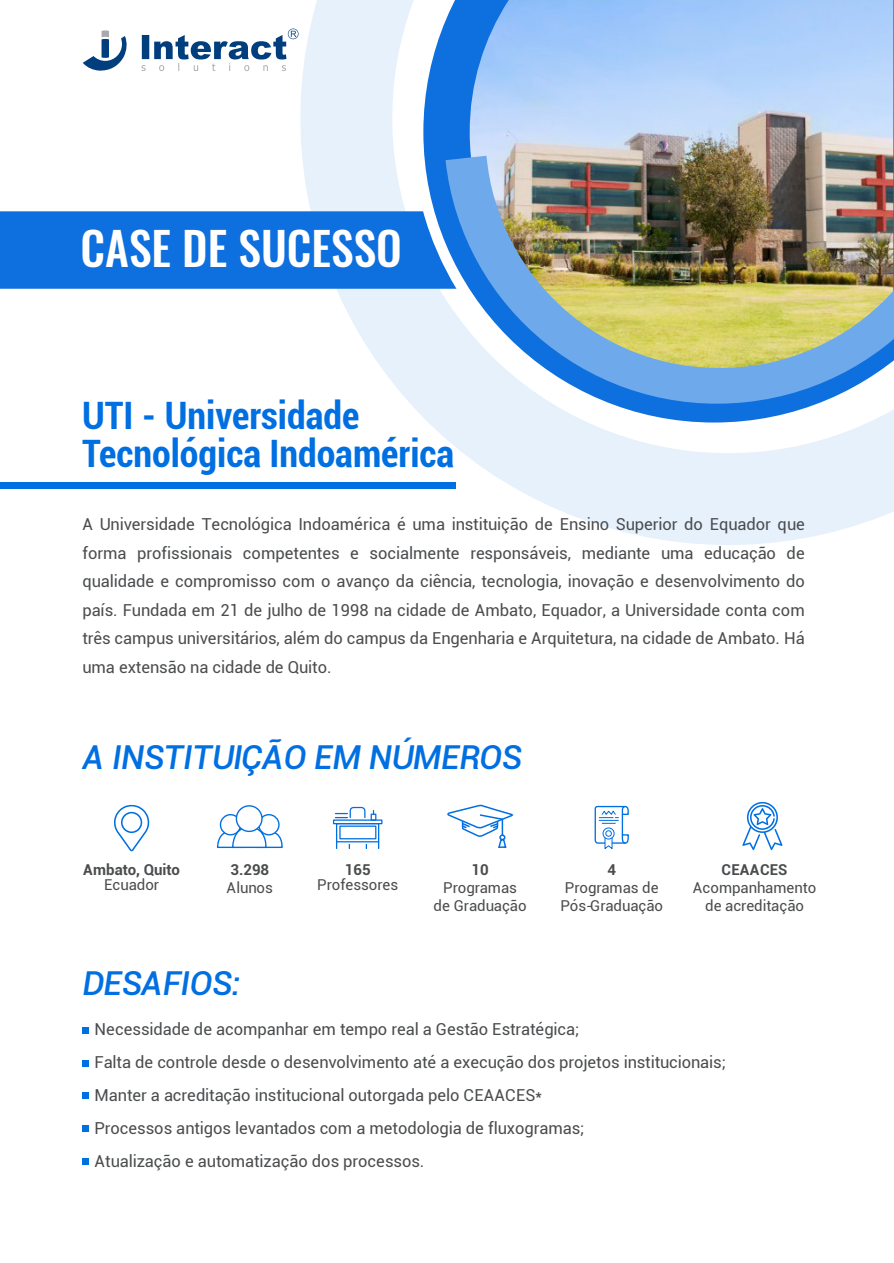
<style>
.page{position:relative;width:894px;height:1263px;background:#fff}
.page>*{position:absolute;margin:0;border:0;box-sizing:border-box;transform-origin:0 0}
.t1{font:500 45.6px "Oswald";color:#fff}
.t2{font:700 condensed 37.8px/37.8px "Roboto";color:#006fe1}
.t3{font:italic 500 33px "Roboto";letter-spacing:-.01em;color:#006fe1}
.t4{font:16.5px/28.5px "Roboto";letter-spacing:-.01em;color:#4a4c4e;text-align:justify}
.t5{font:15px/18px "Roboto";color:#4a4c4e;text-align:center}
.t6{font:700 15px "Roboto";color:#4a4c4e}
.t7{font:700 15px "Roboto";letter-spacing:.02em;color:#4a4c4e}
</style>
<div class="page">
<svg style="left:239px;top:0;width:654px;height:545px"></svg>
<div style="left:0;top:211px;width:423px;height:78px;background:#0e70de"></div>
<svg style="left:423px;top:0;width:470px;height:423px"></svg>
<img style="left:469px;top:0;width:424px;height:101px">
<div style="left:0;top:483px;width:455px;height:6px;background:#006fe1"></div>
<div style="left:82px;top:1027px;width:7px;height:7px;background:#006fe1"></div>
<div style="left:82px;top:1158px;width:7px;height:7px;background:#006fe1"></div>
<div style="left:82px;top:1061px;width:7px;height:6px;background:#006fe1"></div>
<div style="left:82px;top:1092px;width:7px;height:7px;background:#006fe1"></div>
<div style="left:82px;top:1126px;width:7px;height:6px;background:#006fe1"></div>
<img style="left:445px;top:101px;width:448px;height:317px">
<svg style="left:742px;top:802px;width:40px;height:48px"></svg>
<svg style="left:114px;top:804px;width:35px;height:47px"></svg>
<svg style="left:447px;top:805px;width:66px;height:43px"></svg>
<svg style="left:594px;top:805px;width:35px;height:44px"></svg>
<div style="left:336px;top:823px;width:43px;height:19px;border:1px solid #006fe1"></div>
<div style="left:339px;top:826px;width:37px;height:13px;border:1px solid #006fe1"></div>
<div style="left:333px;top:819px;width:49px;height:5px;border:1px solid #006fe1"></div>
<div style="left:370px;top:814px;width:6px;height:7px;border:1px solid #006fe1"></div>
<svg style="left:335px;top:806px;width:31px;height:13px"></svg>
<div style="left:258px;top:814px;width:21px;height:21px;border:1px solid #006fe1;border-radius:50%"></div>
<div style="left:220px;top:814px;width:21px;height:21px;border:1px solid #006fe1;border-radius:50%"></div>
<svg style="left:216px;top:826px;width:67px;height:23px"></svg>
<div style="left:236px;top:806px;width:26px;height:25px;background:#fff;border-radius:50%"></div>
<div style="left:236px;top:805px;width:26px;height:27px;border:1px solid #006fe1;border-radius:50%"></div>
<svg style="left:141px;top:29px;width:157px;height:42px"></svg>
<svg style="left:83px;top:30px;width:44px;height:41px"></svg>
<h1 class="t1" style="left:80px;top:213px;width:323px">CASE DE SUCESSO</h1>
<h2 class="t2" style="left:82px;top:401px;width:373px">UTI - Universidade<br>Tecnológica Indoamérica</h2>
<p class="t4" style="left:82px;top:512px;width:723px">A Universidade Tecnológica Indoamérica é uma instituição de Ensino Superior do Equador que forma profissionais competentes e socialmente responsáveis, mediante uma educação de qualidade e compromisso com o avanço da ciência, tecnologia, inovação e desenvolvimento do país. Fundada em 21 de julho de 1998 na cidade de Ambato, Equador, a Universidade conta com três campus universitários, além do campus da Engenharia e Arquitetura, na cidade de Ambato. Há uma extensão na cidade de Quito.</p>
<h3 class="t3" style="left:82px;top:744px;width:441px">A INSTITUIÇÃO EM NÚMEROS</h3>
<p class="t6" style="left:83px;top:864px;width:98px">Ambato, Quito</p>
<p class="t5" style="left:104px;top:877px;width:57px">Ecuador</p>
<p class="t6" style="left:230px;top:864px;width:40px">3.298</p>
<p class="t5" style="left:226px;top:880px;width:48px">Alunos</p>
<h3 class="t3" style="left:82px;top:970px;width:159px">DESAFIOS:</h3>
<p class="t6" style="left:345px;top:864px;width:27px">165</p>
<p class="t5" style="left:317px;top:877px;width:83px">Professores</p>
<p class="t6" style="left:471px;top:864px;width:19px">10</p>
<p class="t5" style="left:433px;top:880px;width:94px">Programas de Graduação</p>
<p class="t6" style="left:607px;top:864px;width:10px">4</p>
<p class="t5" style="left:560px;top:880px;width:104px;text-align:left">Programas de<br>Pós-Graduação</p>
<p class="t7" style="left:721px;top:864px;width:67px">CEAACES</p>
<p class="t5" style="left:692px;top:880px;width:125px">Acompanhamento de acreditação</p>
<p class="t4" style="left:94px;top:1015px;width:632px;line-height:33px;text-align:left">Necessidade de acompanhar em tempo real a Gestão Estratégica;<br>Falta de controle desde o desenvolvimento até a execução dos projetos institucionais; Manter a acreditação institucional outorgada pelo CEAACES*<br>Processos antigos levantados com a metodologia de fluxogramas;<br>Atualização e automatização dos processos.</p>
</div>
